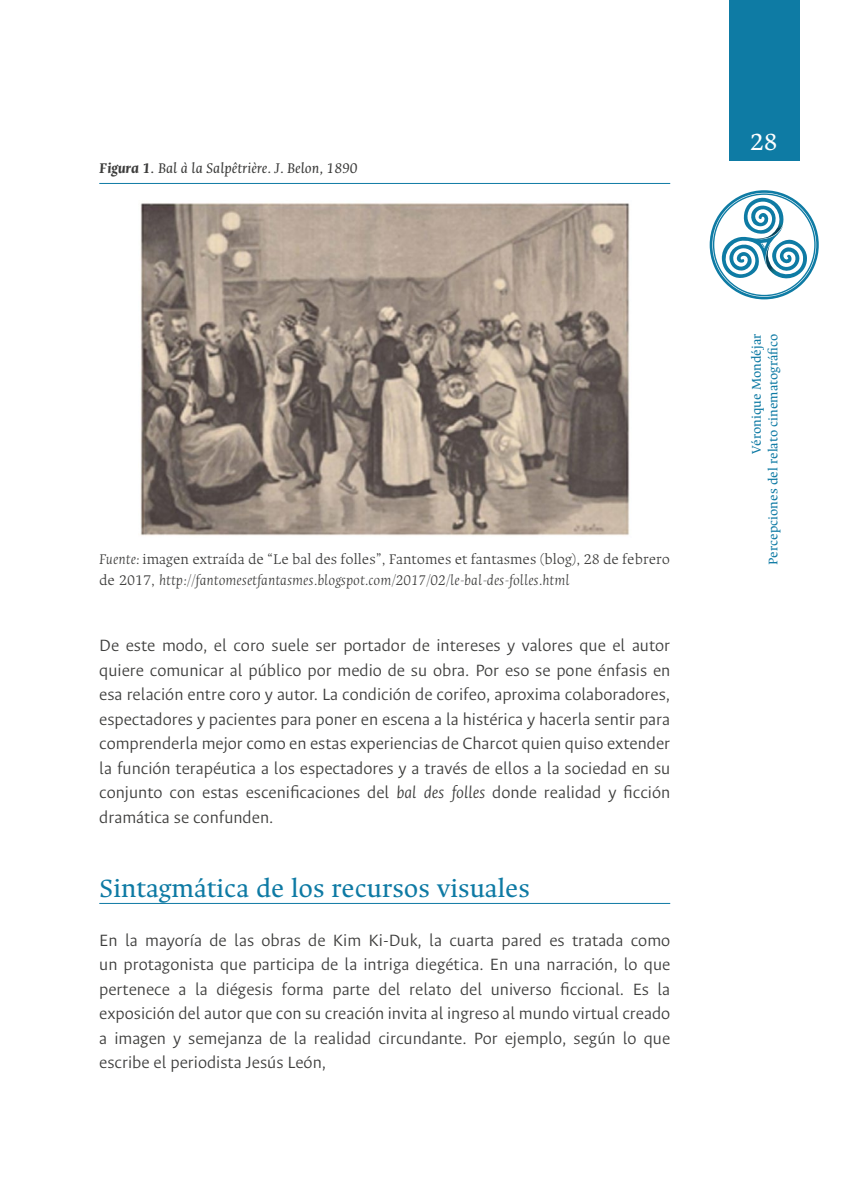
<style>
.page{position:relative;width:844px;height:1191px;background:#fff}
.page>*{position:absolute;margin:0;border:0;box-sizing:border-box;transform-origin:0 0}
.t1{font:28px "Ancizar Serif";color:#0e7aa4}
.t2{font:26.25px "Ancizar Serif";color:#fff}
.t3{font:300 18.38px/24.5px "Ancizar Sans";color:#3c3c3b;text-align:justify}
.t4{font:italic 300 15.75px/21px "Ancizar Serif";color:#3c3c3b}
.t5{font:italic 15.75px "Ancizar Serif";color:#3c3c3b}
.t6{font:14px/16.8px "Ancizar Serif";color:#0e7aa4;text-align:right}
.s1{font-weight:700}
.s2{font-style:normal}
.s3{font-style:italic}
</style>
<div class="page">
<div style="left:728px;top:0;width:71px;height:161px;background:#0e7ba4"></div>
<svg style="left:709px;top:190px;width:109px;height:109px"></svg>
<hr style="left:99px;top:183px;width:571px;height:1px;background:#0e7aa4">
<hr style="left:99px;top:903px;width:571px;height:1px;background:#0e7aa4">
<img style="left:140px;top:203px;width:490px;height:333px">
<p class="t5" style="left:99px;top:159px;width:260px"><span class="s1">Figura 1</span><span class="s2">.</span> Bal à la Salpêtrière. J. Belon, 1890</p>
<p class="t4" style="left:99px;top:549px;width:572px">Fuente: <span class="s2">imagen extraída de “Le bal des folles”, Fantomes et fantasmes (blog), 28 de febrero de 2017,</span> http://fantomesetfantasmes.blogspot.com/2017/02/le-bal-des-folles.html</p>
<p class="t3" style="left:99px;top:633px;width:572px">De este modo, el coro suele ser portador de intereses y valores que el autor quiere comunicar al público por medio de su obra. Por eso se pone énfasis en esa relación entre coro y autor. La condición de corifeo, aproxima colaboradores, espectadores y pacientes para poner en escena a la histérica y hacerla sentir para comprenderla mejor como en estas experiencias de Charcot quien quiso extender la función terapéutica a los espectadores y a través de ellos a la sociedad en su conjunto con estas escenificaciones del <span class="s3">bal des folles</span> donde realidad y ficción dramática se confunden.</p>
<h1 class="t1" style="left:99px;top:871px;width:432px">Sintagmática de los recursos visuales</h1>
<p class="t3" style="left:99px;top:927px;width:572px">En la mayoría de las obras de Kim Ki-Duk, la cuarta pared es tratada como un protagonista que participa de la intriga diegética. En una narración, lo que pertenece a la diégesis forma parte del relato del universo ficcional. Es la exposición del autor que con su creación invita al ingreso al mundo virtual creado a imagen y semejanza de la realidad circundante. Por ejemplo, según lo que escribe el periodista Jesús León,</p>
<h2 class="t2" style="left:749px;top:126px;width:29px">28</h2>
<p class="t6" style="left:747px;top:564px;width:232px;rotate:-90deg">Véronique Mondéjar<br>Percepciones del relato cinematográfico</p>
</div>
